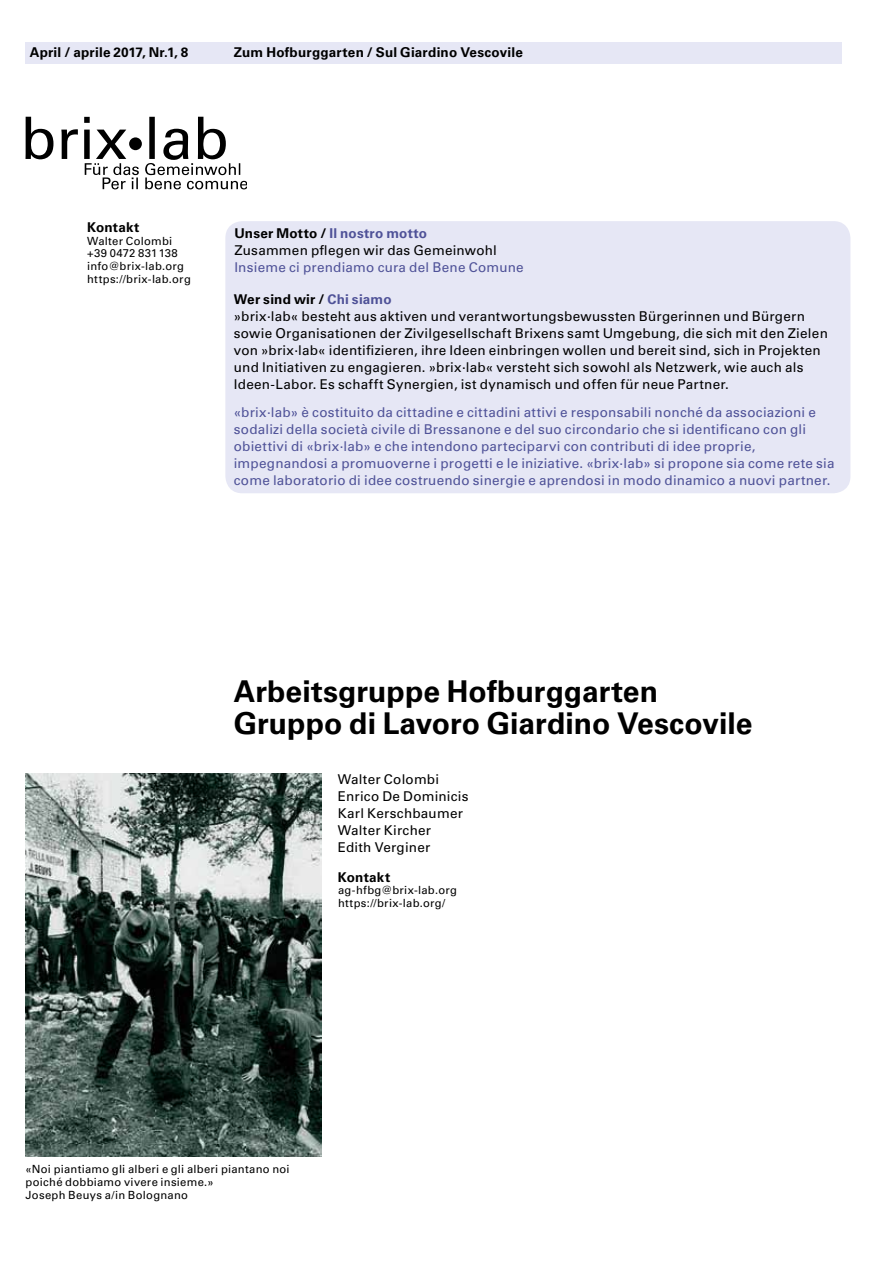
<style>
.page{position:relative;width:893px;height:1263px;background:#fff}
.page>*{position:absolute;margin:0;border:0;box-sizing:border-box;transform-origin:0 0}
.t1{font:700 30px/32px "Univers LT Pro 65";color:#000}
.t2{font:13.5px/17px "Univers LT Pro 55 Roman";letter-spacing:.015em;color:#000}
.t3{font:13.5px/17px "Univers LT Pro 55 Roman";letter-spacing:.02em;color:#4f5298}
.t4{font:700 13.5px "Univers LT Pro 65";letter-spacing:.015em;color:#000}
.t5{font:700 13.5px "Univers LT Pro 65";letter-spacing:.02em;color:#4f5298}
.t6{font:11.25px/12.8px "Univers LT Pro 55 Roman";letter-spacing:.025em;color:#000}
.s1{color:#000}
.s2{color:#4f5298}
</style>
<div class="page">
<div style="left:26px;top:43px;width:816px;height:21px;background:#e6e7f5"></div>
<svg style="left:26px;top:117px;width:221px;height:72px"></svg>
<div style="left:129px;top:137px;width:13px;height:13px;background:#000;border-radius:50%"></div>
<div style="left:225px;top:221px;width:625px;height:272px;background:#e6e7f5;border-radius:17px"></div>
<img style="left:25px;top:774px;width:296px;height:383px">
<p class="t4" style="left:30px;top:44px;width:160px">April / aprile 2017, Nr.1, 8</p>
<p class="t4" style="left:234px;top:44px;width:291px">Zum Hofburggarten / Sul Giardino Vescovile</p>
<p class="t4" style="left:87px;top:219px;width:54px">Kontakt</p>
<p class="t6" style="left:87px;top:234px;width:105px">Walter Colombi +39 0472 831138 info@brix-lab.org https://brix-lab.org</p>
<p class="t5" style="left:234px;top:226px;width:194px"><span class="s1">Unser Motto /</span> Il nostro motto</p>
<p class="t2" style="left:234px;top:242px;width:264px">Zusammen pflegen wir das Gemeinwohl</p>
<p class="t3" style="left:234px;top:259px;width:291px">Insieme ci prendiamo cura del Bene Comune</p>
<p class="t4" style="left:234px;top:291px;width:159px">Wer sind wir / <span class="s2">Chi siamo</span></p>
<p class="t2" style="left:234px;top:308px;width:596px">»brix.lab« besteht aus aktiven und verantwortungsbewussten Bürgerinnen und Bürgern sowie Organisationen der Zivilgesellschaft Brixens samt Umgebung, die sich mit den Zielen von »brix.lab« identifizieren, ihre Ideen einbringen wollen und bereit sind, sich in Projekten und Initiativen zu engagieren. »brix.lab« versteht sich sowohl als Netzwerk, wie auch als Ideen-Labor. Es schafft Synergien, ist dynamisch und offen für neue Partner.</p>
<p class="t3" style="left:234px;top:404px;width:602px">«brix.lab» è costituito da cittadine e cittadini attivi e responsabili nonché da associazioni e sodalizi della società civile di Bressanone e del suo circondario che si identificano con gli obiettivi di «brix.lab» e che intendono parteciparvi con contributi di idee proprie, impegnandosi a promuoverne i progetti e le iniziative. «brix.lab» si propone sia come rete sia come laboratorio di idee costruendo sinergie e aprendosi in modo dinamico a nuovi partner.</p>
<h1 class="t1" style="left:234px;top:676px;width:520px">Arbeitsgruppe Hofburggarten<br>Gruppo di Lavoro Giardino Vescovile</h1>
<p class="t2" style="left:338px;top:770px;width:132px">Walter Colombi<br>Enrico De Dominicis<br>Karl Kerschbaumer<br>Walter Kircher<br>Edith Verginer</p>
<p class="t4" style="left:338px;top:869px;width:54px">Kontakt</p>
<p class="t6" style="left:338px;top:884px;width:121px">ag-hfbg@brix-lab.org https://brix-lab.org/</p>
<p class="t6" style="left:25px;top:1163px;width:266px">«Noi piantiamo gli alberi e gli alberi piantano noi poiché dobbiamo vivere insieme.»<br>Joseph Beuys a/in Bolognano</p>
</div>
